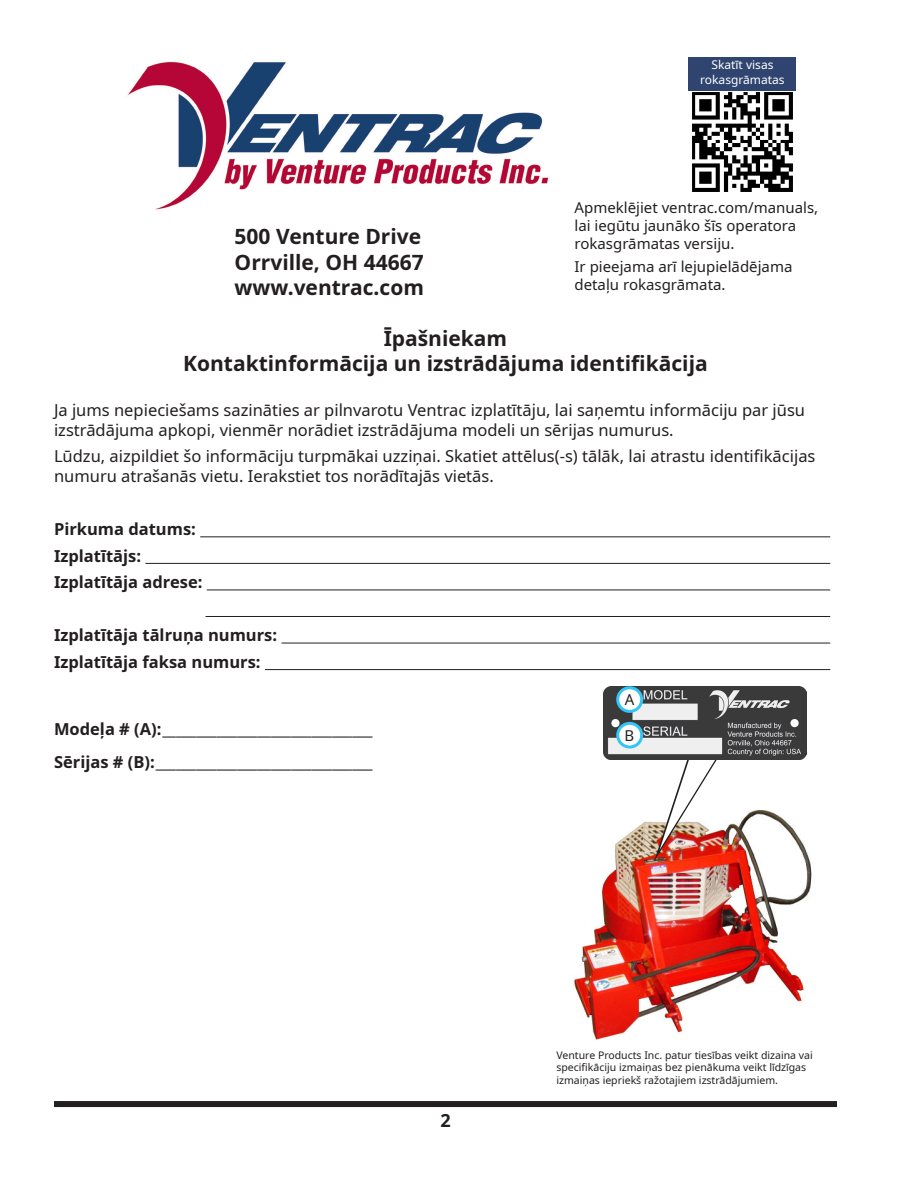
<style>
.page{position:relative;width:918px;height:1188px;background:#fff}
.page>*{position:absolute;margin:0;border:0;box-sizing:border-box;transform-origin:0 0}
.t1{font:700 21px/25.2px "Noto Sans";color:#231f20;text-align:center}
.t2{font:700 18px "Noto Sans";color:#231f20}
.t3{font:16.5px/19.8px "Noto Sans";color:#231f20}
.t4{font:700 16.5px/26.5px "Noto Sans";color:#231f20}
.t5{font:15px/18px "Noto Sans";color:#231f20}
.t6{font:12px/14.4px "Noto Sans";color:#fff;text-align:center}
.t7{font:10.5px/12.6px "Noto Sans";color:#231f20}
</style>
<div class="page">
<div style="left:54px;top:1101px;width:783px;height:6px;background:#231f20"></div>
<hr style="left:200px;top:536px;width:630px;height:1px;background:#231f20">
<hr style="left:145px;top:563px;width:685px;height:1px;background:#231f20">
<hr style="left:207px;top:590px;width:623px;height:1px;background:#231f20">
<hr style="left:206px;top:616px;width:624px;height:1px;background:#231f20">
<hr style="left:282px;top:643px;width:548px;height:1px;background:#231f20">
<hr style="left:265px;top:669px;width:565px;height:1px;background:#231f20">
<img style="left:128px;top:62px;width:421px;height:148px">
<img style="left:692px;top:92px;width:101px;height:100px">
<div style="left:688px;top:57px;width:108px;height:33px;background:#2f446f"></div>
<img style="left:574px;top:821px;width:238px;height:219px">
<svg style="left:652px;top:589px;width:137px;height:278px"></svg>
<img style="left:604px;top:686px;width:202px;height:73px">
<div style="left:618px;top:688px;width:24px;height:23px;background:#fff;border-radius:50%"></div>
<div style="left:616px;top:686px;width:27px;height:27px;border:3px solid #33c5f3;border-radius:50%"></div>
<div style="left:618px;top:723px;width:24px;height:24px;background:#fff;border-radius:50%"></div>
<div style="left:616px;top:722px;width:27px;height:27px;border:3px solid #33c5f3;border-radius:50%"></div>
<p class="t1" style="left:235px;top:225px;width:191px;text-align:left">500 Venture Drive<br>Orrville, OH 44667 www.ventrac.com</p>
<p class="t6" style="left:700px;top:58px;width:86px">Skatīt visas rokasgrāmatas</p>
<p class="t5" style="left:575px;top:199px;width:245px">Apmeklējiet ventrac.com/manuals, lai iegūtu jaunāko šīs operatora rokasgrāmatas versiju.</p>
<p class="t5" style="left:575px;top:258px;width:219px">Ir pieejama arī lejupielādējama detaļu rokasgrāmata.</p>
<p class="t1" style="left:183px;top:326px;width:526px">Īpašniekam<br>Kontaktinformācija un izstrādājuma identifikācija</p>
<p class="t3" style="left:54px;top:400px;width:753px">Ja jums nepieciešams sazināties ar pilnvarotu Ventrac izplatītāju, lai saņemtu informāciju par jūsu izstrādājuma apkopi, vienmēr norādiet izstrādājuma modeli un sērijas numurus.</p>
<p class="t3" style="left:54px;top:447px;width:763px">Lūdzu, aizpildiet šo informāciju turpmākai uzziņai. Skatiet attēlus(-s) tālāk, lai atrastu identifikācijas numuru atrašanās vietu. Ierakstiet tos norādītajās vietās.</p>
<p class="t4" style="left:54px;top:516px;width:150px">Pirkuma datums:<br>Izplatītājs:<br>Izplatītāja adrese:</p>
<p class="t4" style="left:54px;top:623px;width:225px">Izplatītāja tālruņa numurs:<br>Izplatītāja faksa numurs:</p>
<p class="t4" style="left:54px;top:712px;width:320px;line-height:33.3px">Modeļa # (A):_______________________________<br>Sērijas # (B):________________________________</p>
<p class="t5" style="left:625px;top:691px;width:11px">A</p>
<p class="t5" style="left:625px;top:726px;width:11px">B</p>
<p class="t2" style="left:440px;top:1108px;width:12px">2</p>
<p class="t7" style="left:556px;top:1049px;width:258px">Venture Products Inc. patur tiesības veikt dizaina vai specifikāciju izmaiņas bez pienākuma veikt līdzīgas izmaiņas iepriekš ražotajiem izstrādājumiem.</p>
</div>
